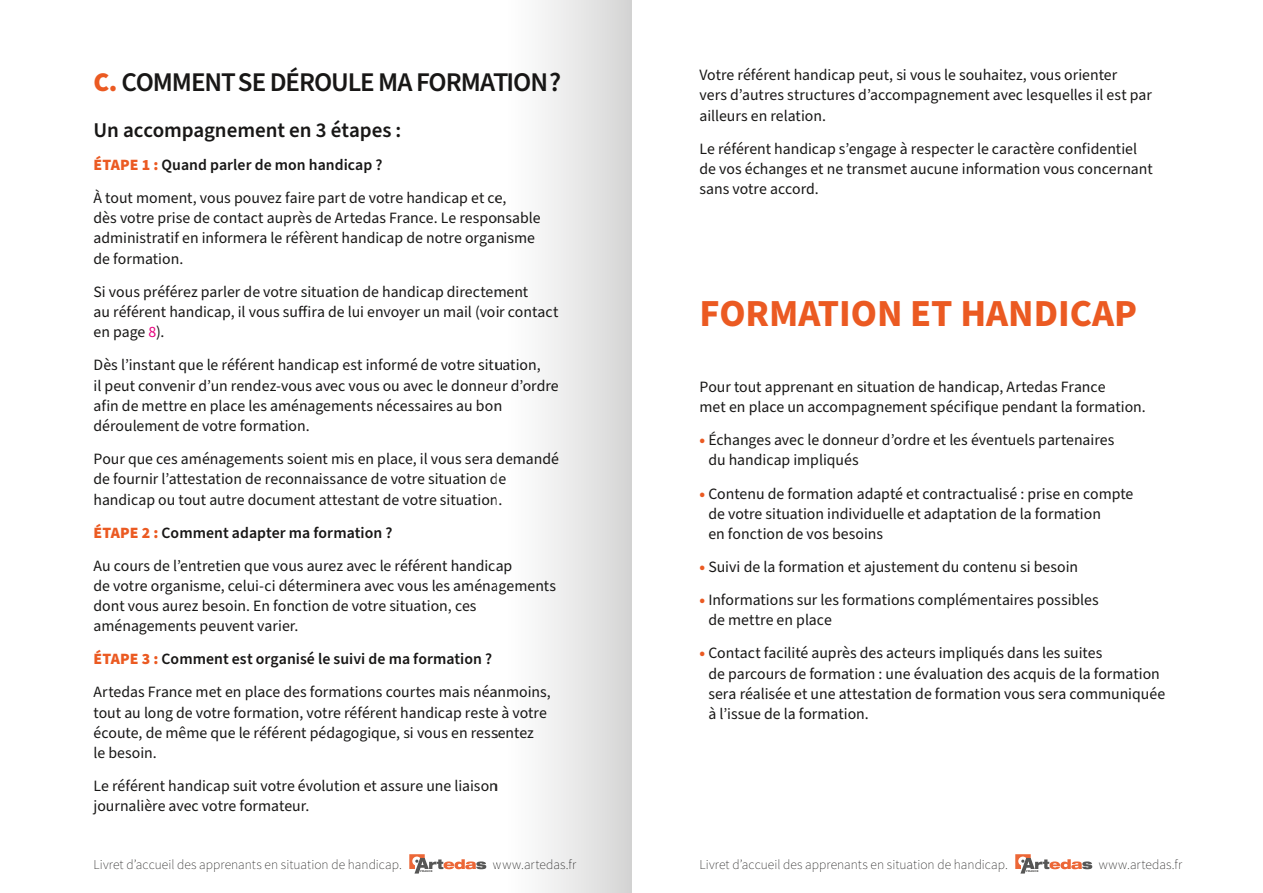
<style>
.page{position:relative;width:1263px;height:893px;background:#fff}
.page>*{position:absolute;margin:0;border:0;box-sizing:border-box;transform-origin:0 0}
.t1{font:700 38.25px "Source Sans Pro";color:#eb5a22}
.t2{font:600 27px "Source Sans Pro";letter-spacing:-.04em;color:#181716}
.t3{font:600 21px "Source Sans Pro";letter-spacing:-.005em;color:#181716}
.t4{font:15.75px/20.2px "Source Sans Pro";color:#181716}
.t5{font:200 13.5px "Source Sans Pro";letter-spacing:.005em;color:#181716}
.s1{font-weight:900;color:#eb5a22}
.s2{font-weight:600}
.s3{color:#e5007c}
</style>
<div class="page">
<svg style="left:1015px;top:854px;width:77px;height:19px"></svg>
<svg style="left:409px;top:854px;width:77px;height:19px"></svg>
<div style="left:496px;top:0;width:135px;height:893px;background:linear-gradient(to right,#fff,#d6d6d6)"></div>
<h2 class="t2" style="left:94px;top:64px;width:469px"><span class="s1">C.</span> COMMENT SE DÉROULE MA FORMATION ?</h2>
<h3 class="t3" style="left:94px;top:116px;width:309px">Un accompagnement en 3 étapes :</h3>
<p class="t4" style="left:94px;top:149px;width:414px;line-height:33px"><span class="s1">ÉTAPE 1 :</span> <span class="s2">Quand parler de mon handicap ?<br></span>À tout moment, vous pouvez faire part de votre handicap et ce,</p>
<p class="t4" style="left:94px;top:208px;width:449px">dès votre prise de contact auprès de Artedas France. Le responsable administratif en informera le réfèrent handicap de notre organisme de formation.</p>
<p class="t4" style="left:94px;top:282px;width:466px">Si vous préférez parler de votre situation de handicap directement<br>au référent handicap, il vous suffira de lui envoyer un mail (voir contact en page <span class="s3">8</span>).</p>
<p class="t4" style="left:94px;top:355px;width:467px">Dès l’instant que le référent handicap est informé de votre situation,<br>il peut convenir d’un rendez-vous avec vous ou avec le donneur d’ordre afin de mettre en place les aménagements nécessaires au bon déroulement de votre formation.</p>
<p class="t4" style="left:94px;top:449px;width:467px">Pour que ces aménagements soient mis en place, il vous sera demandé de fournir l’attestation de reconnaissance de votre situation de handicap ou tout autre document attestant de votre situation.</p>
<p class="t4" style="left:94px;top:516px;width:420px;line-height:33px"><span class="s1">ÉTAPE 2 :</span> <span class="s2">Comment adapter ma formation ?<br></span>Au cours de l’entretien que vous aurez avec le référent handicap</p>
<p class="t4" style="left:94px;top:576px;width:464px">de votre organisme, celui-ci déterminera avec vous les aménagements dont vous aurez besoin. En fonction de votre situation, ces aménagements peuvent varier.</p>
<p class="t4" style="left:94px;top:643px;width:459px;line-height:33px"><span class="s1">ÉTAPE 3 :</span> <span class="s2">Comment est organisé le suivi de ma formation ?<br></span>Artedas France met en place des formations courtes mais néanmoins,</p>
<p class="t4" style="left:94px;top:703px;width:455px">tout au long de votre formation, votre référent handicap reste à votre écoute, de même que le référent pédagogique, si vous en ressentez le besoin.</p>
<p class="t4" style="left:94px;top:776px;width:406px">Le référent handicap suit votre évolution et assure une liaison journalière avec votre formateur.</p>
<p class="t4" style="left:699px;top:65px;width:454px">Votre référent handicap peut, si vous le souhaitez, vous orienter<br>vers d’autres structures d’accompagnement avec lesquelles il est par ailleurs en relation.</p>
<p class="t4" style="left:699px;top:139px;width:455px">Le référent handicap s’engage à respecter le caractère confidentiel de vos échanges et ne transmet aucune information vous concernant sans votre accord.</p>
<h1 class="t1" style="left:699px;top:287px;width:439px">FORMATION ET HANDICAP</h1>
<p class="t4" style="left:699px;top:377px;width:448px">Pour tout apprenant en situation de handicap, Artedas France<br>met en place un accompagnement spécifique pendant la formation.</p>
<p class="t4" style="left:708px;top:430px;width:407px;text-indent:-9px"><span class="s1">•</span> Échanges avec le donneur d’ordre et les éventuels partenaires du handicap impliqués</p>
<p class="t4" style="left:708px;top:484px;width:427px;text-indent:-9px"><span class="s1">•</span> Contenu de formation adapté et contractualisé : prise en compte de votre situation individuelle et adaptation de la formation<br>en fonction de vos besoins</p>
<p class="t4" style="left:699px;top:557px;width:380px"><span class="s1">•</span> Suivi de la formation et ajustement du contenu si besoin</p>
<p class="t4" style="left:708px;top:590px;width:392px;text-indent:-9px"><span class="s1">•</span> Informations sur les formations complémentaires possibles de mettre en place</p>
<p class="t4" style="left:708px;top:643px;width:458px;text-indent:-9px"><span class="s1">•</span> Contact facilité auprès des acteurs impliqués dans les suites<br>de parcours de formation : une évaluation des acquis de la formation sera réalisée et une attestation de formation vous sera communiquée à l’issue de la formation.</p>
<p class="t5" style="left:94px;top:856px;width:310px">Livret d’accueil des apprenants en situation de handicap.</p>
<p class="t5" style="left:493px;top:856px;width:85px">www.artedas.fr</p>
<p class="t5" style="left:699px;top:856px;width:310px">Livret d’accueil des apprenants en situation de handicap.</p>
<p class="t5" style="left:1099px;top:856px;width:85px">www.artedas.fr</p>
</div>
